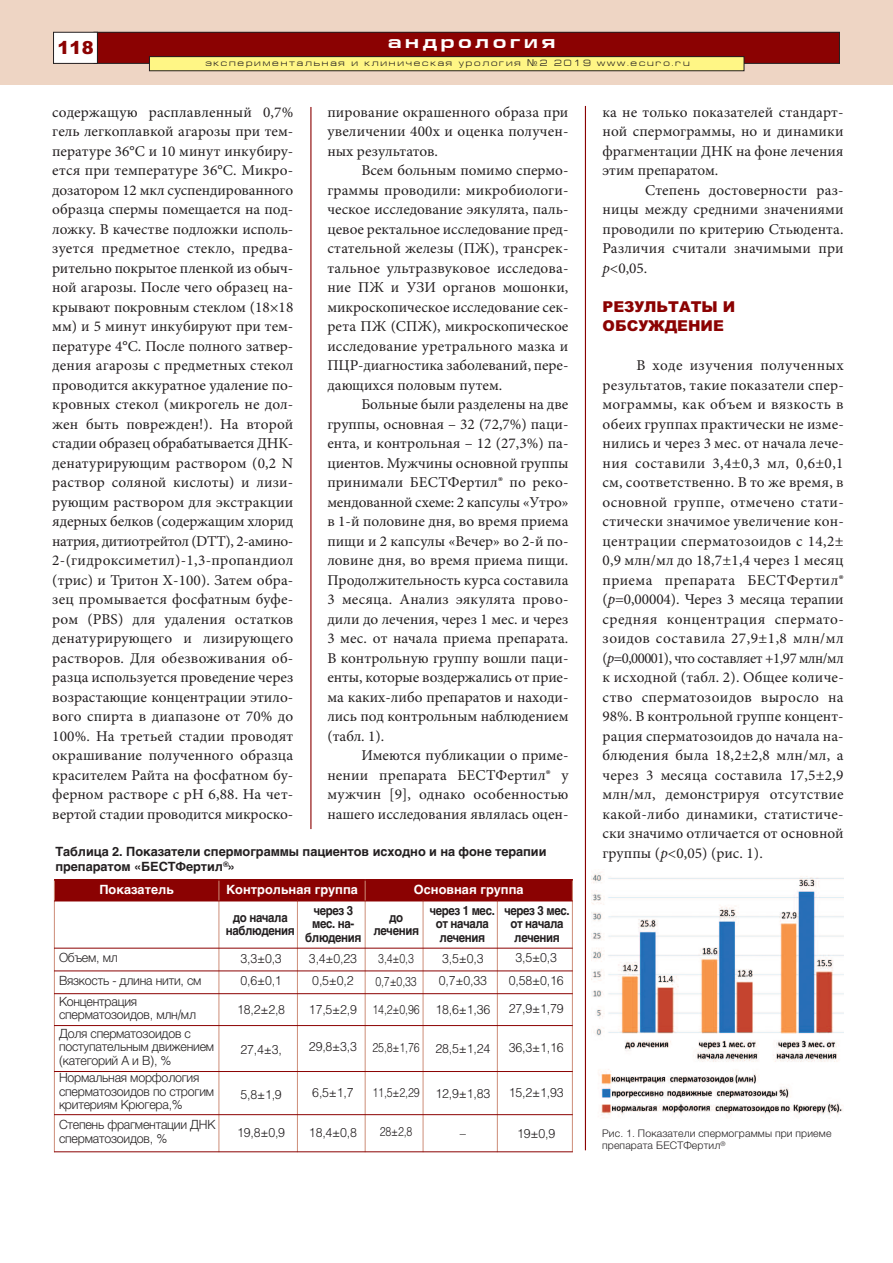
<style>
.page{position:relative;width:893px;height:1263px;background:#fff}
.page>*{position:absolute;margin:0;border:0;box-sizing:border-box;transform-origin:0 0}
.t1{font:700 18px "Europe Ext";letter-spacing:.2em;color:#fff}
.t2{font:900 18px "Arial";color:#8b0202}
.t3{font:15px/19.5px "Minion Pro";color:#231f20;text-align:justify}
.t4{font:900 15px/19.5px "Arial";color:#8b0202}
.t5{font:300 12.75px/13.5px "Helvetica";letter-spacing:-.015em;color:#231f20}
.t6{font:700 12.75px/13.5px "Helvetica";letter-spacing:-.03em;color:#231f20;text-align:center;scale:.9 1}
.t7{font:700 12.75px/15px "Helvetica";letter-spacing:-.005em;color:#231f20}
.t8{font:300 12.75px/22.5px "Helvetica";letter-spacing:-.015em;color:#231f20;scale:.83 1}
.t9{font:700 12.75px "Helvetica";color:#fff}
.t10{font:300 10.5px/12px "Helvetica";letter-spacing:.015em;color:#231f20}
.t11{font:9px "Europe Ext Normal";letter-spacing:.2em;color:#231f20}
.s1{font-family:"Europe"}
.s2{font-style:italic}
</style>
<div class="page">
<hr style="left:310px;top:107px;width:1px;height:722px;background:#8b0202">
<hr style="left:585px;top:106px;width:1px;height:1044px;background:#8b0202">
<div style="left:0;top:0;width:893px;height:85px;background:#eed5c4"></div>
<div style="left:94px;top:33px;width:745px;height:30px;background:#8b0202"></div>
<div style="left:94px;top:32px;width:746px;height:32px;border:1px solid #231f20"></div>
<div style="left:54px;top:33px;width:43px;height:30px;background:#fff"></div>
<div style="left:53px;top:32px;width:45px;height:32px;border:1px solid #231f20"></div>
<div style="left:150px;top:57px;width:594px;height:13px;background:#fff685"></div>
<div style="left:149px;top:56px;width:595px;height:15px;border:1px solid #231f20"></div>
<img style="left:592px;top:872px;width:252px;height:246px">
<div style="left:54px;top:880px;width:165px;height:21px;background:#8b0202"></div>
<div style="left:219px;top:880px;width:146px;height:21px;background:#8b0202"></div>
<div style="left:365px;top:880px;width:207px;height:21px;background:#8b0202"></div>
<hr style="left:54px;top:880px;width:1px;height:272px;background:#cd8d78">
<hr style="left:219px;top:880px;width:1px;height:272px;background:#cd8d78">
<hr style="left:297px;top:900px;width:1px;height:252px;background:#cd8d78">
<hr style="left:365px;top:880px;width:1px;height:272px;background:#cd8d78">
<hr style="left:423px;top:900px;width:1px;height:252px;background:#cd8d78">
<hr style="left:497px;top:900px;width:1px;height:252px;background:#cd8d78">
<hr style="left:572px;top:880px;width:1px;height:272px;background:#cd8d78">
<hr style="left:54px;top:880px;width:519px;height:1px;background:#8b0202">
<hr style="left:54px;top:900px;width:519px;height:1px;background:#8b0202">
<hr style="left:54px;top:948px;width:519px;height:1px;background:#8b0202">
<hr style="left:54px;top:970px;width:519px;height:1px;background:#8b0202">
<hr style="left:54px;top:993px;width:519px;height:1px;background:#8b0202">
<hr style="left:54px;top:1025px;width:519px;height:1px;background:#8b0202">
<hr style="left:54px;top:1071px;width:519px;height:1px;background:#8b0202">
<hr style="left:54px;top:1114px;width:519px;height:1px;background:#8b0202">
<hr style="left:54px;top:1151px;width:519px;height:1px;background:#8b0202">
<p class="t2" style="left:58px;top:37px;width:38px">118</p>
<p class="t1" style="left:388px;top:31px;width:169px">андрология</p>
<p class="t11" style="left:205px;top:58px;width:486px">экспериментальная и клиническая урология <span class="s1">¹</span>2 2019 www.ecuro.ru</p>
<p class="t3" style="left:52px;top:104px;width:243px">содержащую расплавленный 0,7% гель легкоплавкой агарозы при тем&shy;пературе 36°С и 10 минут инкубиру&shy;ется при температуре 36°С. Микро&shy;дозатором 12 мкл суспендированного образца спермы помещается на под&shy;ложку. В качестве подложки исполь&shy;зуется предметное стекло, предва&shy;рительно покрытое пленкой из обыч&shy;ной агарозы. После чего образец на&shy;крывают покровным стеклом (18×18 мм) и 5 минут инкубируют при тем&shy;пературе 4°С. После полного затвер&shy;дения агарозы с предметных стекол проводится аккуратное удаление по&shy;кровных стекол (микрогель не дол&shy;жен быть поврежден!). На второй стадии образец обрабатывается ДНК&shy;денатурирующим раствором (0,2 N раствор соляной кислоты) и лизи&shy;рующим раствором для экстракции ядерных белков (содержащим хлорид натрия, дитиотрейтол (DTT), 2-амино-2-(гидроксиметил)-1,3-пропандиол (трис) и Тритон Х-100). Затем обра&shy;зец промывается фосфатным буфе&shy;ром (PBS) для удаления остатков денатурирующего и лизирующего растворов. Для обезвоживания об&shy;разца используется проведение через возрастающие концентрации этило&shy;вого спирта в диапазоне от 70% до 100%. На третьей стадии проводят окрашивание полученного образца красителем Райта на фосфатном бу&shy;ферном растворе с рН 6,88. На чет&shy;вертой стадии проводится микроско-</p>
<p class="t3" style="left:327px;top:104px;width:243px">пирование окрашенного образа при увеличении 400х и оценка получен&shy;ных результатов.</p>
<p class="t3" style="left:327px;top:162px;width:243px;text-indent:34px">Всем больным помимо спермо&shy;граммы проводили: микробиологи&shy;ческое исследование эякулята, паль&shy;цевое ректальное исследование пред&shy;стательной железы (ПЖ), трансрек&shy;тальное ультразвуковое исследова&shy;ние ПЖ и УЗИ органов мошонки, микроскопическое исследование сек&shy;рета ПЖ (СПЖ), микроскопическое исследование уретрального мазка и ПЦР-диагностика заболеваний, пере&shy;дающихся половым путем.</p>
<p class="t3" style="left:327px;top:396px;width:243px;text-indent:34px">Больные были разделены на две группы, основная – 32 (72,7%) паци&shy;ента, и контрольная – 12 (27,3%) па&shy;циентов. Мужчины основной группы принимали БЕСТФертил® по реко&shy;мендованной схеме: 2 капсулы «Утро» в 1-й половине дня, во время приема пищи и 2 капсулы «Вечер» во 2-й по&shy;ловине дня, во время приема пищи.<br>Продолжительность курса составила 3 месяца. Анализ эякулята прово&shy;дили до лечения, через 1 мес. и через 3 мес. от начала приема препарата.<br>В контрольную группу вошли паци&shy;енты, которые воздержались от прие&shy;ма каких-либо препаратов и находи&shy;лись под контрольным наблюдением (табл. 1).</p>
<p class="t3" style="left:327px;top:747px;width:243px;text-indent:34px">Имеются публикации о приме&shy;нении препарата БЕСТФертил® у мужчин [9], однако особенностью нашего исследования являлась оцен-</p>
<p class="t7" style="left:55px;top:844px;width:492px">Таблица 2. Показатели спермограммы пациентов исходно и на фоне терапии препаратом «БЕСТФертил<sup>®</sup>»</p>
<p class="t9" style="left:99px;top:882px;width:76px">Показатель</p>
<p class="t9" style="left:226px;top:882px;width:133px">Контрольная группа</p>
<p class="t9" style="left:414px;top:882px;width:111px">Основная группа</p>
<p class="t6" style="left:226px;top:910px;width:78px">до начала наблюдения</p>
<p class="t6" style="left:305px;top:904px;width:64px">через 3 мес. на&shy;блюдения</p>
<p class="t6" style="left:373px;top:910px;width:52px">до лечения</p>
<p class="t6" style="left:430px;top:904px;width:74px">через 1 мес. от начала лечения</p>
<p class="t6" style="left:504px;top:904px;width:74px">через 3 мес. от начала лечения</p>
<p class="t5" style="left:59px;top:945px;width:144px;line-height:22.8px">Объем, мл<br>Вязкость - длина нити, см</p>
<p class="t5" style="left:59px;top:993px;width:139px">Концентрация сперматозоидов, млн/мл</p>
<p class="t5" style="left:59px;top:1026px;width:157px">Доля сперматозоидов с поступательным движением (категорий А и В), %</p>
<p class="t5" style="left:59px;top:1070px;width:157px">Нормальная морфология сперматозоидов по строгим критериям Крюгера,%</p>
<p class="t5" style="left:59px;top:1117px;width:158px">Степень фрагментации ДНК сперматозоидов, %</p>
<p class="t5" style="left:509px;top:945px;width:56px;line-height:22.5px;text-align:center">3,5±0,3<br>0,58±0,16</p>
<p class="t5" style="left:509px;top:1001px;width:56px">27,9±1,79</p>
<p class="t5" style="left:509px;top:1040px;width:56px">36,3±1,16</p>
<p class="t5" style="left:509px;top:1085px;width:56px">15,2±1,93</p>
<p class="t5" style="left:517px;top:1125px;width:40px">19±0,9</p>
<p class="t5" style="left:240px;top:946px;width:43px;line-height:22.5px">3,3±0,3<br>0,6±0,1</p>
<p class="t5" style="left:237px;top:1001px;width:50px">18,2±2,8</p>
<p class="t5" style="left:240px;top:1042px;width:43px">27,4±3,</p>
<p class="t5" style="left:240px;top:1087px;width:43px">5,8±1,9</p>
<p class="t5" style="left:237px;top:1124px;width:50px">19,8±0,9</p>
<p class="t5" style="left:439px;top:946px;width:50px;line-height:22.5px">3,5±0,3<br>0,7±0,33</p>
<p class="t5" style="left:436px;top:1001px;width:56px">18,6±1,36</p>
<p class="t5" style="left:436px;top:1040px;width:56px">28,5±1,24</p>
<p class="t5" style="left:436px;top:1085px;width:56px">12,9±1,83</p>
<p class="t5" style="left:460px;top:1126px;width:8px">–</p>
<p class="t5" style="left:309px;top:946px;width:50px;line-height:22.5px">3,4±0,23<br>0,5±0,2</p>
<p class="t5" style="left:309px;top:1002px;width:50px">17,5±2,9</p>
<p class="t5" style="left:309px;top:1039px;width:50px">29,8±3,3</p>
<p class="t5" style="left:312px;top:1084px;width:43px">6,5±1,7</p>
<p class="t5" style="left:309px;top:1125px;width:50px">18,4±0,8</p>
<p class="t8" style="left:375px;top:946px;width:51px">3,4±0,3<br>0,7±0,33</p>
<p class="t8" style="left:372px;top:997px;width:58px">14,2±0,96</p>
<p class="t8" style="left:372px;top:1035px;width:58px">25,8±1,76</p>
<p class="t8" style="left:372px;top:1080px;width:58px">11,5±2,29</p>
<p class="t8" style="left:380px;top:1119px;width:41px">28±2,8</p>
<p class="t3" style="left:602px;top:104px;width:243px">ка не только показателей стандарт&shy;ной спермограммы, но и динамики фрагментации ДНК на фоне лечения этим препаратом.</p>
<p class="t3" style="left:602px;top:182px;width:243px;text-indent:43px">Степень достоверности раз&shy;ницы между средними значениями проводили по критерию Стьюдента.<br>Различия считали значимыми при <span class="s2">р</span>&lt;0,05.</p>
<p class="t4" style="left:602px;top:297px;width:134px">РЕЗУЛЬТАТЫ И<br>ОБСУЖДЕНИЕ</p>
<p class="t3" style="left:602px;top:357px;width:243px;text-indent:34px">В ходе изучения полученных результатов, такие показатели спер&shy;мограммы, как объем и вязкость в обеих группах практически не изме&shy;нились и через 3 мес. от начала лече&shy;ния составили 3,4±0,3 мл, 0,6±0,1 см, соответственно. В то же время, в основной группе, отмечено стати&shy;стически значимое увеличение кон&shy;центрации сперматозоидов с 14,2± 0,9 млн/мл до 18,7±1,4 через 1 месяц приема препарата БЕСТФертил® (<span class="s2">р</span>=0,00004). Через 3 месяца терапии средняя концентрация спермато&shy;зоидов составила 27,9±1,8 млн/мл (<span class="s2">р</span>=0,00001), что составляет +1,97 млн/мл к исходной (табл. 2). Общее количе&shy;ство сперматозоидов выросло на 98%. В контрольной группе концент&shy;рация сперматозоидов до начала на&shy;блюдения была 18,2±2,8 млн/мл, а через 3 месяца составила 17,5±2,9 млн/мл, демонстрируя отсутствие какой-либо динамики, статистиче&shy;ски значимо отличается от основной группы (<span class="s2">р</span>&lt;0,05) (рис. 1).</p>
<p class="t10" style="left:602px;top:1126px;width:231px">Рис. 1. Показатели спермограммы при приеме препарата БЕСТФертил<sup>®</sup></p>
</div>
